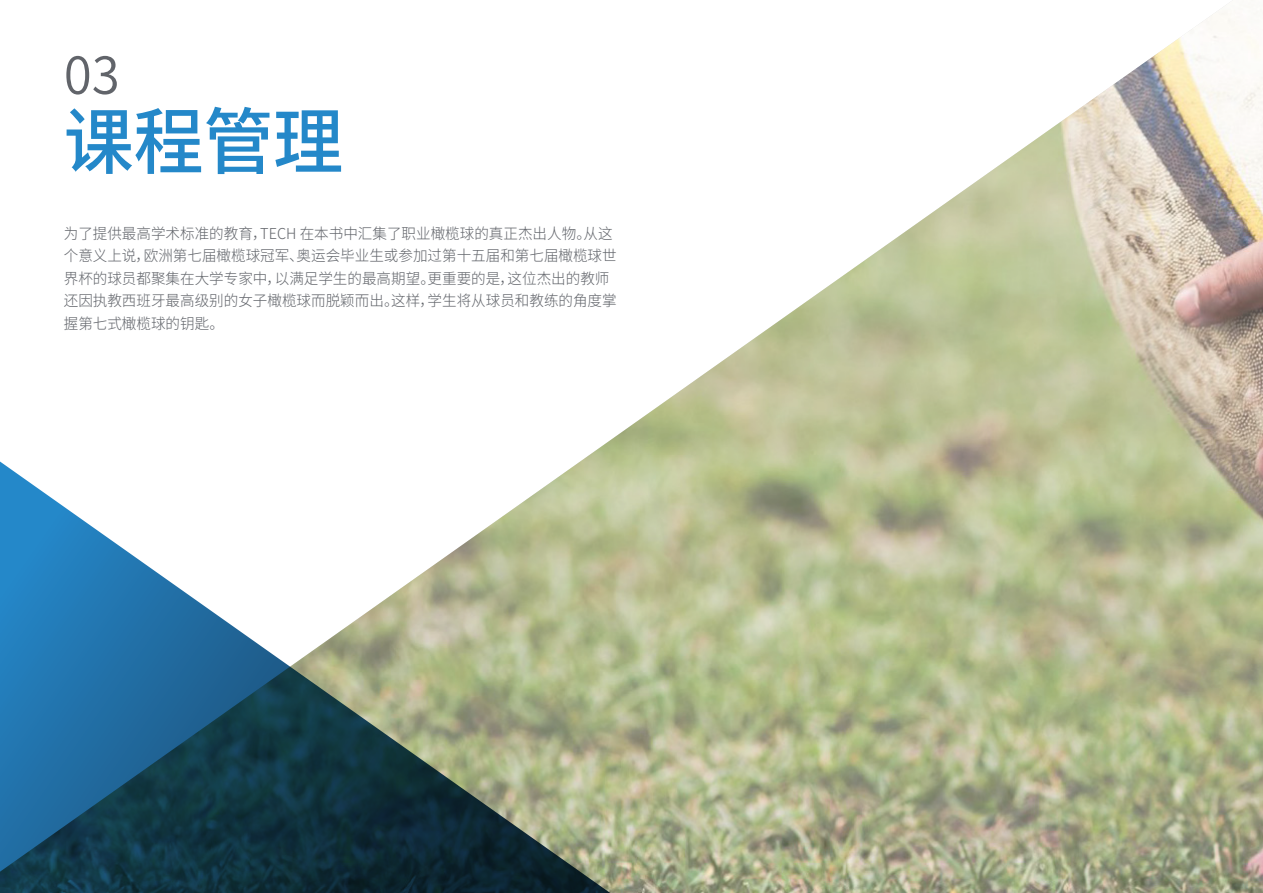
<style>
.page{position:relative;width:1263px;height:893px;background:#fff}
.page>*{position:absolute;margin:0;border:0;box-sizing:border-box;transform-origin:0 0}
.t1{font:500 72px "Source Han Sans CN";color:#2488c9}
.t2{font:52.5px "Source Han Sans CN";color:#61646a}
.t3{font:300 15px/22.5px "Source Han Sans CN";color:#61646a}
</style>
<div class="page">
<img style="left:602px;top:0;width:661px;height:893px">
<svg style="left:0;top:446px;width:640px;height:447px"></svg>
<h2 class="t2" style="left:64px;top:45px;width:57px">03</h2>
<h1 class="t1" style="left:64px;top:101px;width:281px">课程管理</h1>
<p class="t3" style="left:64px;top:222px;width:554px">为了提供最高学术标准的教育，TECH 在本书中汇集了职业橄榄球的真正杰出人物。从这个意义上说，欧洲第七届橄榄球冠军、奥运会毕业生或参加过第十五届和第七届橄榄球世界杯的球员都聚集在大学专家中，以满足学生的最高期望。更重要的是，这位杰出的教师还因执教西班牙最高级别的女子橄榄球而脱颖而出。这样，学生将从球员和教练的角度掌握第七式橄榄球的钥匙。</p>
</div>
